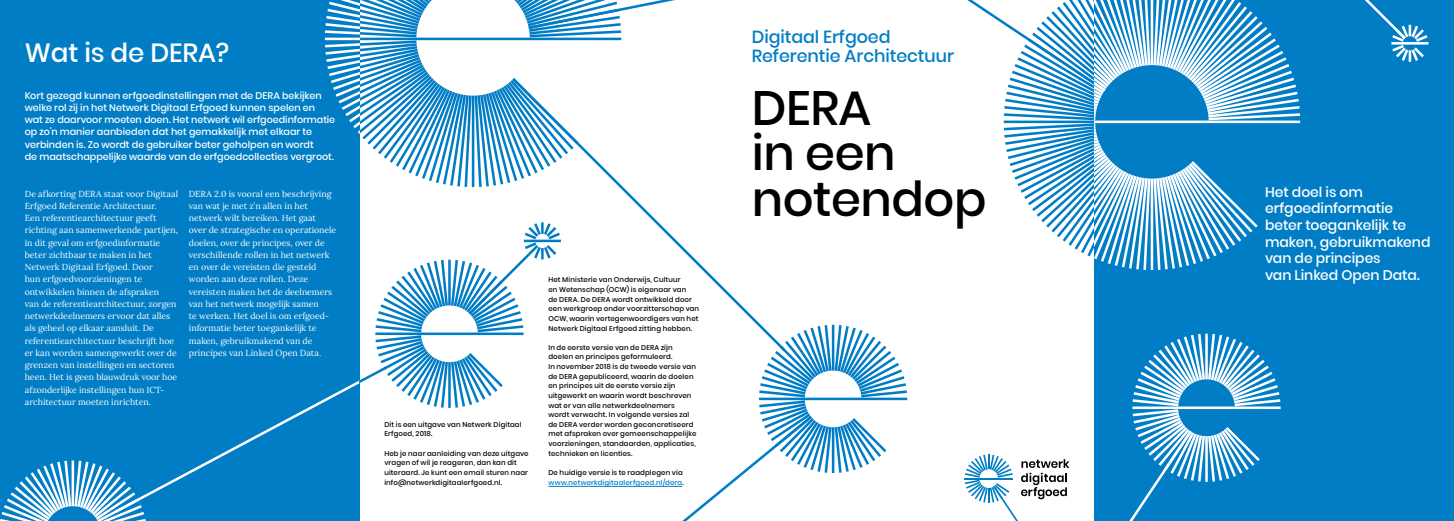
<style>
.page{position:relative;width:1454px;height:521px;background:#fff}
.page>*{position:absolute;margin:0;border:0;box-sizing:border-box;transform-origin:0 0}
.t1{font:500 48.12px/45.5px "Poppins";letter-spacing:-.01em;color:#000}
.t2{font:500 26.25px "Poppins";letter-spacing:-.005em;color:#fff}
.t3{font:500 17.5px/19.2px "Poppins";letter-spacing:-.005em;color:#007dc5}
.t4{font:500 14px/16.6px "Poppins";letter-spacing:-.005em;color:#fff}
.t5{font:500 9.62px/12.2px "Poppins";color:#fff}
.t6{font:8.75px/12.2px "Lora";letter-spacing:-.005em;color:#fff}
.t7{font:500 7px/9.6px "Poppins";letter-spacing:.02em;color:#000}
.t8{font:500 7px/9.6px "Poppins";letter-spacing:.02em;color:#007dc5}
.s1{color:#000}
</style>
<div class="page">
<div style="left:1094px;top:0;width:359px;height:521px;background:#007dc5"></div>
<hr style="left:548px;top:486px;width:134px;height:1px;background:#007dc5">
<svg style="left:624px;top:0;width:51px;height:11px"></svg>
<svg style="left:1129px;top:333px;width:152px;height:188px"></svg>
<svg style="left:1365px;top:0;width:64px;height:62px"></svg>
<div style="left:0;top:0;width:360px;height:521px;background:#007dc5"></div>
<svg style="left:1003px;top:94px;width:91px;height:163px"></svg>
<svg style="left:417px;top:176px;width:92px;height:12px"></svg>
<svg style="left:378px;top:0;width:246px;height:176px"></svg>
<svg style="left:1096px;top:259px;width:112px;height:11px"></svg>
<svg style="left:1094px;top:0;width:207px;height:259px"></svg>
<svg style="left:967px;top:0;width:141px;height:94px"></svg>
<svg style="left:324px;top:0;width:105px;height:152px"></svg>
<svg style="left:0;top:460px;width:146px;height:61px"></svg>
<svg style="left:509px;top:75px;width:249px;height:247px"></svg>
<svg style="left:657px;top:322px;width:251px;height:199px"></svg>
<svg style="left:112px;top:380px;width:248px;height:135px"></svg>
<svg style="left:360px;top:220px;width:203px;height:188px"></svg>
<svg style="left:964px;top:454px;width:105px;height:67px"></svg>
<h2 class="t2" style="left:25px;top:37px;width:206px">Wat is de DERA?</h2>
<p class="t5" style="left:25px;top:89px;width:312px">Kort gezegd kunnen erfgoedinstellingen met de DERA bekijken welke rol zij in het Netwerk Digitaal Erfgoed kunnen spelen en wat ze daarvoor moeten doen. Het netwerk wil erfgoedinformatie op zo’n manier aanbieden dat het gemakkelijk met elkaar te verbinden is. Zo wordt de gebruiker beter geholpen en wordt<br>de maatschappelijke waarde van de erfgoedcollecties vergroot.</p>
<p class="t6" style="left:25px;top:187px;width:155px">De afkorting DERA staat voor Digitaal Erfgoed Referentie Architectuur.<br>Een referentiearchitectuur geeft richting aan samenwerkende partijen, in dit geval om erfgoedinformatie beter zichtbaar te maken in het Netwerk Digitaal Erfgoed. Door<br>hun erfgoedvoorzieningen te ontwikkelen binnen de afspraken<br>van de referentiearchitectuur, zorgen netwerkdeelnemers ervoor dat alles als geheel op elkaar aansluit. De referentiearchitectuur beschrijft hoe er kan worden samengewerkt over de grenzen van instellingen en sectoren heen. Het is geen blauwdruk voor hoe afzonderlijke instellingen hun ICT&shy;architectuur moeten inrichten.</p>
<p class="t6" style="left:189px;top:187px;width:149px">DERA 2.0 is vooral een beschrijving van wat je met z’n allen in het netwerk wilt bereiken. Het gaat<br>over de strategische en operationele doelen, over de principes, over de verschillende rollen in het netwerk en over de vereisten die gesteld worden aan deze rollen. Deze vereisten maken het de deelnemers van het netwerk mogelijk samen<br>te werken. Het doel is om erfgoed&shy;informatie beter toegankelijk te maken, gebruikmakend van de principes van Linked Open Data.</p>
<p class="t7" style="left:384px;top:420px;width:139px">Dit is een uitgave van Netwerk Digitaal<br>Erfgoed, 2018.</p>
<p class="t7" style="left:384px;top:448px;width:146px">Heb je naar aanleiding van deze uitgave vragen of wil je reageren, dan kan dit uiteraard. Je kunt een email sturen naar info@netwerkdigitaalerfgoed.nl.</p>
<p class="t7" style="left:548px;top:275px;width:152px">Het Ministerie van Onderwijs, Cultuur<br>en Wetenschap (OCW) is eigenaar van<br>de DERA. De DERA wordt ontwikkeld door een werkgroep onder voorzitterschap van OCW, waarin vertegenwoordigers van het Netwerk Digitaal Erfgoed zitting hebben.</p>
<p class="t7" style="left:548px;top:343px;width:149px">In de eerste versie van de DERA zijn doelen en principes geformuleerd.<br>In november 2018 is de tweede versie van de DERA gepubliceerd, waarin de doelen en principes uit de eerste versie zijn uitgewerkt en waarin wordt beschreven wat er van alle netwerkdeelnemers wordt verwacht. In volgende versies zal de DERA verder worden geconcretiseerd met afspraken over gemeenschappelijke voorzieningen, standaarden, applicaties, technieken en licenties.</p>
<p class="t8" style="left:548px;top:468px;width:137px"><span class="s1">De huidige versie is te raadplegen via </span>www.netwerkdigitaalerfgoed.nl/dera<span class="s1">.</span></p>
<h3 class="t3" style="left:752px;top:28px;width:204px">Digitaal Erfgoed<br>Referentie Architectuur</h3>
<h1 class="t1" style="left:752px;top:85px;width:236px">DERA<br>in een notendop</h1>
<h3 class="t4" style="left:1265px;top:183px;width:167px">Het doel is om erfgoedinformatie beter toegankelijk te maken, gebruikmakend van de principes<br>van Linked Open Data.</h3>
</div>
